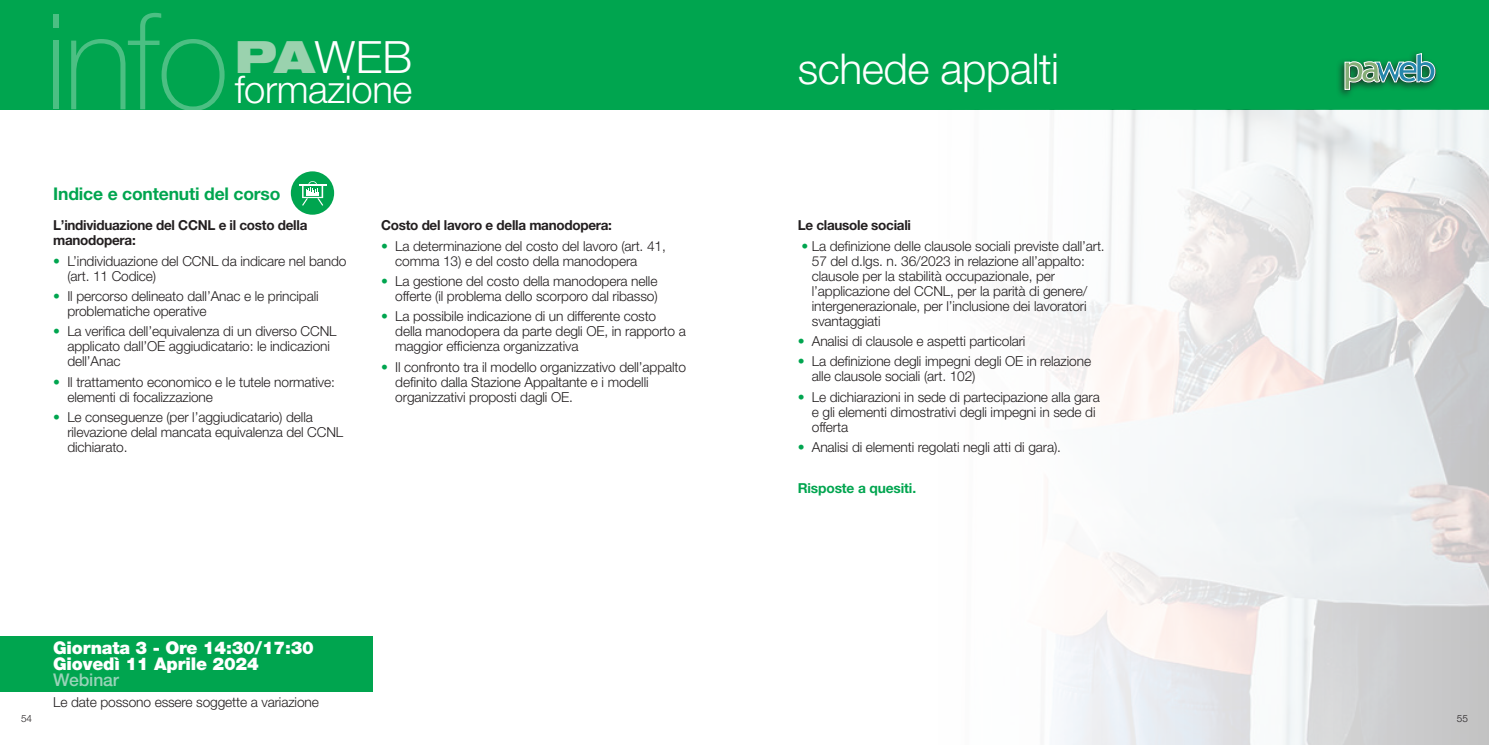
<style>
.page{position:relative;width:1489px;height:745px;background:#fff}
.page>*{position:absolute;margin:0;border:0;box-sizing:border-box;transform-origin:0 0}
.t1{font:300 44.5px "Helvetica Neue LT Pro";color:#fff}
.t2{font:300 42.5px "Helvetica Neue LT Pro";letter-spacing:-.01em;color:#fff}
.t3{font:300 38.25px "Helvetica Neue LT Pro";letter-spacing:-.01em;color:#fff}
.t4{font:900 17.5px/16.2px "Helvetica Neue LT Pro";letter-spacing:-.01em;color:#fff}
.t5{font:700 17.5px "Helvetica Neue LT Pro";letter-spacing:-.01em;color:#00a54f}
.t6{font:500 17.5px "Helvetica Neue LT Pro";letter-spacing:-.01em;color:#99d3b8}
.t7{font:300 13.75px/15px "Helvetica Neue LT Pro";letter-spacing:-.01em;color:#231f20}
.t8{font:700 13.75px/15px "Helvetica Neue LT Pro";letter-spacing:-.02em;color:#231f20}
.t9{font:700 13.75px "Helvetica Neue LT Pro";letter-spacing:-.01em;color:#00a54f}
.t10{font:300 10px "Helvetica Neue LT Pro";color:#231f20}
.s1{font-weight:900;font-stretch:expanded;color:#9ad2ae}
.s2{color:#00a54f}
</style>
<div class="page">
<div style="left:0;top:0;width:1488px;height:110px;background:#00a54f"></div>
<div style="left:1335px;top:50px;width:104px;height:49px;background:#231f20;opacity:.75"></div>
<svg style="left:1344px;top:53px;width:91px;height:37px"></svg>
<div style="left:53px;top:14px;width:5px;height:14px;background:#4cbf83"></div>
<div style="left:53px;top:41px;width:5px;height:68px;background:#4cbf83"></div>
<svg style="left:71px;top:13px;width:153px;height:97px"></svg>
<img style="left:1028px;top:110px;width:460px;height:634px">
<div style="left:291px;top:171px;width:43px;height:43px;background:#00a54f;border-radius:50%"></div>
<svg style="left:299px;top:181px;width:27px;height:24px"></svg>
<div style="left:0;top:635px;width:372px;height:56px;background:#00a54f"></div>
<h1 class="t1" style="left:235px;top:30px;width:179px"><span class="s1">PA</span>WEB</h1>
<h3 class="t3" style="left:235px;top:66px;width:179px">formazione</h3>
<p class="t5" style="left:53px;top:183px;width:229px">Indice e contenuti del corso</p>
<p class="t8" style="left:53px;top:217px;width:256px">L’individuazione del CCNL e il costo della manodopera:</p>
<p class="t7" style="left:67px;top:253px;width:281px;text-indent:-14px"><span class="s2">•</span> L’individuazione del CCNL da indicare nel bando (art. 11 Codice)</p>
<p class="t7" style="left:67px;top:288px;width:253px;text-indent:-14px"><span class="s2">•</span> Il percorso delineato dall’Anac e le principali problematiche operative</p>
<p class="t7" style="left:67px;top:323px;width:271px;text-indent:-14px"><span class="s2">•</span> La verifica dell’equivalenza di un diverso CCNL applicato dall’OE aggiudicatario: le indicazioni dell’Anac</p>
<p class="t7" style="left:67px;top:374px;width:269px;text-indent:-14px"><span class="s2">•</span> Il trattamento economico e le tutele normative: elementi di focalizzazione</p>
<p class="t7" style="left:67px;top:409px;width:277px;text-indent:-14px"><span class="s2">•</span> Le conseguenze (per l’aggiudicatario) della rilevazione delal mancata equivalenza del CCNL dichiarato.</p>
<p class="t8" style="left:381px;top:217px;width:232px">Costo del lavoro e della manodopera:</p>
<p class="t7" style="left:395px;top:238px;width:272px;text-indent:-14px"><span class="s2">•</span> La determinazione del costo del lavoro (art. 41, comma 13) e del costo della manodopera</p>
<p class="t7" style="left:381px;top:273px;width:278px;text-align:right"><span class="s2">•</span> La gestione del costo della manodopera nelle offerte (il problema dello scorporo dal ribasso)</p>
<p class="t7" style="left:395px;top:308px;width:292px;text-indent:-14px"><span class="s2">•</span> La possibile indicazione di un differente costo della manodopera da parte degli OE, in rapporto a maggior efficienza organizzativa</p>
<p class="t7" style="left:395px;top:359px;width:292px;text-indent:-14px"><span class="s2">•</span> Il confronto tra il modello organizzativo dell’appalto definito dalla Stazione Appaltante e i modelli organizzativi proposti dagli OE.</p>
<p class="t4" style="left:53px;top:639px;width:262px">Giornata 3 - Ore 14:30/17:30<br>Giovedì 11 Aprile 2024</p>
<p class="t6" style="left:53px;top:669px;width:67px">Webinar</p>
<p class="t7" style="left:53px;top:693px;width:267px">Le date possono essere soggette a variazione</p>
<h2 class="t2" style="left:797px;top:42px;width:263px">schede appalti</h2>
<p class="t8" style="left:797px;top:217px;width:115px">Le clausole sociali</p>
<p class="t7" style="left:811px;top:238px;width:294px;text-indent:-10px"><span class="s2">•</span> La definizione delle clausole sociali previste dall’art.<br>57 del d.lgs. n. 36/2023 in relazione all’appalto: clausole per la stabilità occupazionale, per l’applicazione del CCNL, per la parità di genere/ intergenerazionale, per l’inclusione dei lavoratori svantaggiati</p>
<p class="t7" style="left:797px;top:333px;width:229px"><span class="s2">•</span> Analisi di clausole e aspetti particolari</p>
<p class="t7" style="left:811px;top:353px;width:281px;text-indent:-14px"><span class="s2">•</span> La definizione degli impegni degli OE in relazione alle clausole sociali (art. 102)</p>
<p class="t7" style="left:811px;top:389px;width:289px;text-indent:-14px"><span class="s2">•</span> Le dichiarazioni in sede di partecipazione alla gara e gli elementi dimostrativi degli impegni in sede di offerta</p>
<p class="t7" style="left:797px;top:439px;width:265px"><span class="s2">•</span> Analisi di elementi regolati negli atti di gara).</p>
<p class="t9" style="left:797px;top:479px;width:120px">Risposte a quesiti.</p>
<p class="t10" style="left:21px;top:711px;width:13px">54</p>
<p class="t10" style="left:1456px;top:711px;width:13px">55</p>
</div>
